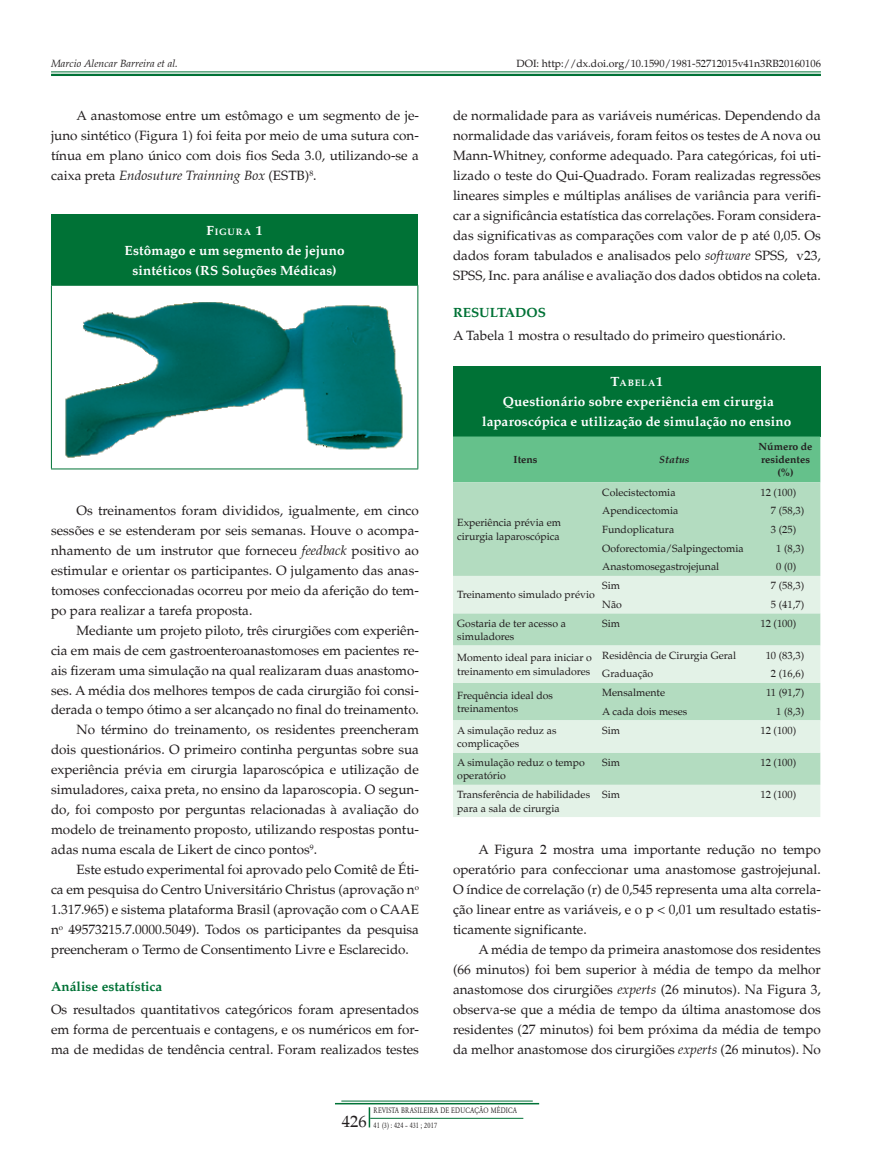
<style>
.page{position:relative;width:872px;height:1170px;background:#fff}
.page>*{position:absolute;margin:0;border:0;box-sizing:border-box;transform-origin:0 0}
.t1{font:13.5px/20px "Palton Roman";color:#231f20;text-align:justify}
.t2{font:700 13.5px/20px "Palton";letter-spacing:.005em;color:#fff;text-align:center}
.t3{font:italic 13.5px "Palton";color:#231f20}
.t4{font:700 13.5px "Palton";color:#007236}
.t5{font:10.5px/13.5px "Palton Roman";color:#231f20}
.t6{font:italic 10.5px "Palton";color:#231f20}
.t7{font:700 10.5px/12.8px "Palton";color:#231f20;text-align:center}
.t8{font:italic 700 10.5px "Palton";color:#231f20}
.t9{font:700 9.45px "Palton";letter-spacing:.09em;color:#fff}
.t10{font:8.25px/15px "Garamond";letter-spacing:.03em;color:#231f20;scale:.8 1}
.s1{font-family:"Palton Roman";font-style:normal}
.s2{font-size:13.5px}
.s3{font-family:"Palton";font-style:italic}
.s4{font-family:"Palton Roman";font-size:16.5px}
</style>
<div class="page">
<hr style="left:370px;top:1117px;width:153px;height:1px;background:#007236">
<svg style="left:369px;top:1107px;width:1px;height:20px"></svg>
<hr style="left:341px;top:1100px;width:192px;height:1px;background:#007236">
<hr style="left:335px;top:1102px;width:204px;height:2px;background:#007236">
<hr style="left:51px;top:71px;width:770px;height:1px;background:#007236">
<hr style="left:51px;top:74px;width:770px;height:2px;background:#007236">
<div style="left:51px;top:214px;width:367px;height:71px;background:#007236"></div>
<hr style="left:51px;top:285px;width:367px;height:1px;background:#007236">
<hr style="left:51px;top:286px;width:1px;height:182px;background:#007236">
<hr style="left:417px;top:286px;width:1px;height:182px;background:#007236">
<hr style="left:51px;top:468px;width:367px;height:1px;background:#007236">
<img style="left:65px;top:302px;width:338px;height:156px">
<div style="left:453px;top:365px;width:367px;height:71px;background:#007236"></div>
<div style="left:453px;top:436px;width:367px;height:46px;background:#65c18b"></div>
<div style="left:453px;top:482px;width:367px;height:94px;background:#b3dcc0"></div>
<svg style="left:453px;top:576px;width:367px;height:241px;background:#cfe8d6"></svg>
<p class="t6" style="left:51px;top:58px;width:128px">Marcio Alencar Barreira et al.</p>
<p class="t5" style="left:516px;top:57px;width:306px">DOI: http://dx.doi.org/10.1590/1981-52712015v41n3RB20160106</p>
<p class="t1" style="left:51px;top:106px;width:369px;text-indent:26px">A anastomose entre um estômago e um segmento de je&shy;juno sintético (Figura 1) foi feita por meio de uma sutura con&shy;tínua em plano único com dois fios Seda 3.0, utilizando-se a</p>
<p class="t3" style="left:51px;top:168px;width:267px"><span class="s1">caixa preta</span> Endosuture Trainning Box <span class="s1">(ESTB)</span><sup>8</sup><span class="s1">.</span></p>
<p class="t9" style="left:206px;top:226px;width:58px"><span class="s2">F</span>IGURA <span class="s2">1</span></p>
<p class="t2" style="left:125px;top:240px;width:221px">Estômago e um segmento de jejuno sintéticos (RS Soluções Médicas)</p>
<p class="t1" style="left:51px;top:500px;width:369px;text-indent:26px">Os treinamentos foram divididos, igualmente, em cinco sessões e se estenderam por seis semanas. Houve o acompa&shy;nhamento de um instrutor que forneceu <span class="s3">feedback</span> positivo ao estimular e orientar os participantes. O julgamento das anas&shy;tomoses confeccionadas ocorreu por meio da aferição do tem&shy;po para realizar a tarefa proposta.</p>
<p class="t1" style="left:77px;top:620px;width:344px">Mediante um projeto piloto, três cirurgiões com experiên-</p>
<p class="t1" style="left:51px;top:640px;width:369px">cia em mais de cem gastroenteroanastomoses em pacientes re-</p>
<p class="t1" style="left:51px;top:660px;width:369px">ais fizeram uma simulação na qual realizaram duas anastomo-</p>
<p class="t1" style="left:51px;top:680px;width:369px">ses. A média dos melhores tempos de cada cirurgião foi consi-</p>
<p class="t1" style="left:51px;top:700px;width:369px">derada o tempo ótimo a ser alcançado no final do treinamento.</p>
<p class="t1" style="left:77px;top:720px;width:344px">No término do treinamento, os residentes preencheram</p>
<p class="t1" style="left:51px;top:740px;width:369px">dois questionários. O primeiro continha perguntas sobre sua</p>
<p class="t1" style="left:51px;top:760px;width:369px">experiência prévia em cirurgia laparoscópica e utilização de</p>
<p class="t1" style="left:51px;top:780px;width:369px">simuladores, caixa preta, no ensino da laparoscopia. O segun-</p>
<p class="t1" style="left:51px;top:799px;width:369px">do, foi composto por perguntas relacionadas à avaliação do</p>
<p class="t1" style="left:51px;top:819px;width:369px">modelo de treinamento proposto, utilizando respostas pontu-</p>
<p class="t1" style="left:51px;top:839px;width:267px">adas numa escala de Likert de cinco pontos<sup>9</sup>.</p>
<p class="t1" style="left:77px;top:859px;width:344px">Este estudo experimental foi aprovado pelo Comitê de Éti-</p>
<p class="t1" style="left:51px;top:879px;width:369px">ca em pesquisa do Centro Universitário Christus (aprovação n<sup>o</sup></p>
<p class="t1" style="left:51px;top:899px;width:369px">1.317.965) e sistema plataforma Brasil (aprovação com o CAAE</p>
<p class="t1" style="left:51px;top:919px;width:369px">n<sup>o</sup> 49573215.7.0000.5049). Todos os participantes da pesquisa</p>
<p class="t1" style="left:51px;top:939px;width:359px">preencheram o Termo de Consentimento Livre e Esclarecido.</p>
<p class="t4" style="left:51px;top:978px;width:113px">Análise estatística</p>
<p class="t1" style="left:51px;top:999px;width:369px">Os resultados quantitativos categóricos foram apresentados em forma de percentuais e contagens, e os numéricos em for&shy;ma de medidas de tendência central. Foram realizados testes</p>
<p class="t1" style="left:453px;top:106px;width:369px">de normalidade para as variáveis numéricas. Dependendo da normalidade das variáveis, foram feitos os testes de A nova ou Mann-Whitney, conforme adequado. Para categóricas, foi uti&shy;lizado o teste do Qui-Quadrado. Foram realizadas regressões lineares simples e múltiplas análises de variância para verifi&shy;car a significância estatística das correlações. Foram considera&shy;das significativas as comparações com valor de p até 0,05. Os dados foram tabulados e analisados pelo <span class="s3">software</span> SPSS, v23, SPSS, Inc. para análise e avaliação dos dados obtidos na coleta.</p>
<p class="t4" style="left:453px;top:304px;width:11px">RESULTAD</p>
<p class="t4" style="left:526px;top:304px;width:20px">OS</p>
<p class="t1" style="left:453px;top:326px;width:334px">A Tabela 1 mostra o resultado do primeiro questionário.</p>
<p class="t9" style="left:610px;top:377px;width:54px"><span class="s2">T</span>ABELA<span class="s2">1</span></p>
<p class="t2" style="left:482px;top:391px;width:311px">Questionário sobre experiência em cirurgia laparoscópica e utilização de simulação no ensino</p>
<p class="t7" style="left:513px;top:453px;width:25px">Itens</p>
<p class="t8" style="left:659px;top:453px;width:32px">Status</p>
<p class="t7" style="left:758px;top:440px;width:55px">Número de residentes (%)</p>
<p class="t5" style="left:457px;top:516px;width:105px">Experiência prévia em cirurgia laparoscópica</p>
<p class="t5" style="left:457px;top:588px;width:139px">Treinamento simulado prévio</p>
<p class="t5" style="left:602px;top:485px;width:75px">Colecistectomia</p>
<p class="t5" style="left:760px;top:485px;width:37px">12 (100)</p>
<p class="t5" style="left:602px;top:504px;width:78px">Apendicectomia</p>
<p class="t5" style="left:771px;top:504px;width:35px">7 (58,3)</p>
<p class="t5" style="left:602px;top:523px;width:73px">Fundoplicatura</p>
<p class="t5" style="left:771px;top:523px;width:27px">3 (25)</p>
<p class="t5" style="left:602px;top:541px;width:143px">Ooforectomia/Salpingectomia</p>
<p class="t5" style="left:776px;top:541px;width:29px">1 (8,3)</p>
<p class="t5" style="left:602px;top:560px;width:118px">Anastomosegastrojejunal</p>
<p class="t5" style="left:776px;top:560px;width:22px">0 (0)</p>
<p class="t5" style="left:602px;top:579px;width:19px">Sim</p>
<p class="t5" style="left:771px;top:579px;width:35px">7 (58,3)</p>
<p class="t5" style="left:602px;top:597px;width:21px">Não</p>
<p class="t5" style="left:771px;top:597px;width:35px">5 (41,7)</p>
<p class="t5" style="left:457px;top:616px;width:110px">Gostaria de ter acesso a simuladores</p>
<p class="t5" style="left:602px;top:616px;width:19px">Sim</p>
<p class="t5" style="left:760px;top:616px;width:37px">12 (100)</p>
<p class="t5" style="left:457px;top:651px;width:136px">Momento ideal para iniciar o treinamento em simuladores</p>
<p class="t5" style="left:602px;top:648px;width:135px">Residência de Cirurgia Geral</p>
<p class="t5" style="left:765px;top:648px;width:40px">10 (83,3)</p>
<p class="t5" style="left:602px;top:667px;width:53px">Graduação</p>
<p class="t5" style="left:771px;top:667px;width:35px">2 (16,6)</p>
<p class="t5" style="left:457px;top:688px;width:97px">Frequência ideal dos treinamentos</p>
<p class="t5" style="left:602px;top:686px;width:64px">Mensalmente</p>
<p class="t5" style="left:766px;top:686px;width:39px">11 (91,7)</p>
<p class="t5" style="left:602px;top:704px;width:86px">A cada dois meses</p>
<p class="t5" style="left:776px;top:704px;width:29px">1 (8,3)</p>
<p class="t5" style="left:457px;top:723px;width:101px">A simulação reduz as complicações</p>
<p class="t5" style="left:602px;top:723px;width:19px">Sim</p>
<p class="t5" style="left:760px;top:723px;width:37px">12 (100)</p>
<p class="t5" style="left:457px;top:755px;width:129px">A simulação reduz o tempo operatório</p>
<p class="t5" style="left:602px;top:755px;width:19px">Sim</p>
<p class="t5" style="left:760px;top:755px;width:37px">12 (100)</p>
<p class="t5" style="left:457px;top:787px;width:134px">Transferência de habilidades para a sala de cirurgia</p>
<p class="t5" style="left:602px;top:787px;width:19px">Sim</p>
<p class="t5" style="left:760px;top:787px;width:37px">12 (100)</p>
<p class="t1" style="left:453px;top:839px;width:369px;text-indent:26px">A Figura 2 mostra uma importante redução no tempo operatório para confeccionar uma anastomose gastrojejunal.<br>O índice de correlação (r) de 0,545 representa uma alta correla&shy;ção linear entre as variáveis, e o p &lt; 0,01 um resultado estatis&shy;ticamente significante.</p>
<p class="t1" style="left:453px;top:939px;width:369px;text-indent:26px">A média de tempo da primeira anastomose dos residentes (66 minutos) foi bem superior à média de tempo da melhor anastomose dos cirurgiões <span class="s3">experts</span> (26 minutos). Na Figura 3, observa-se que a média de tempo da última anastomose dos residentes (27 minutos) foi bem próxima da média de tempo da melhor anastomose dos cirurgiões <span class="s3">experts</span> (26 minutos). No</p>
<p class="t10" style="left:342px;top:1102px;width:221px;text-indent:32px">REVISTA BRASILEIRA DE EDUCAÇÃO MÉDICA<br><span class="s4">426</span> 41 (3) : 424 – 431 ; 2017</p>
</div>
